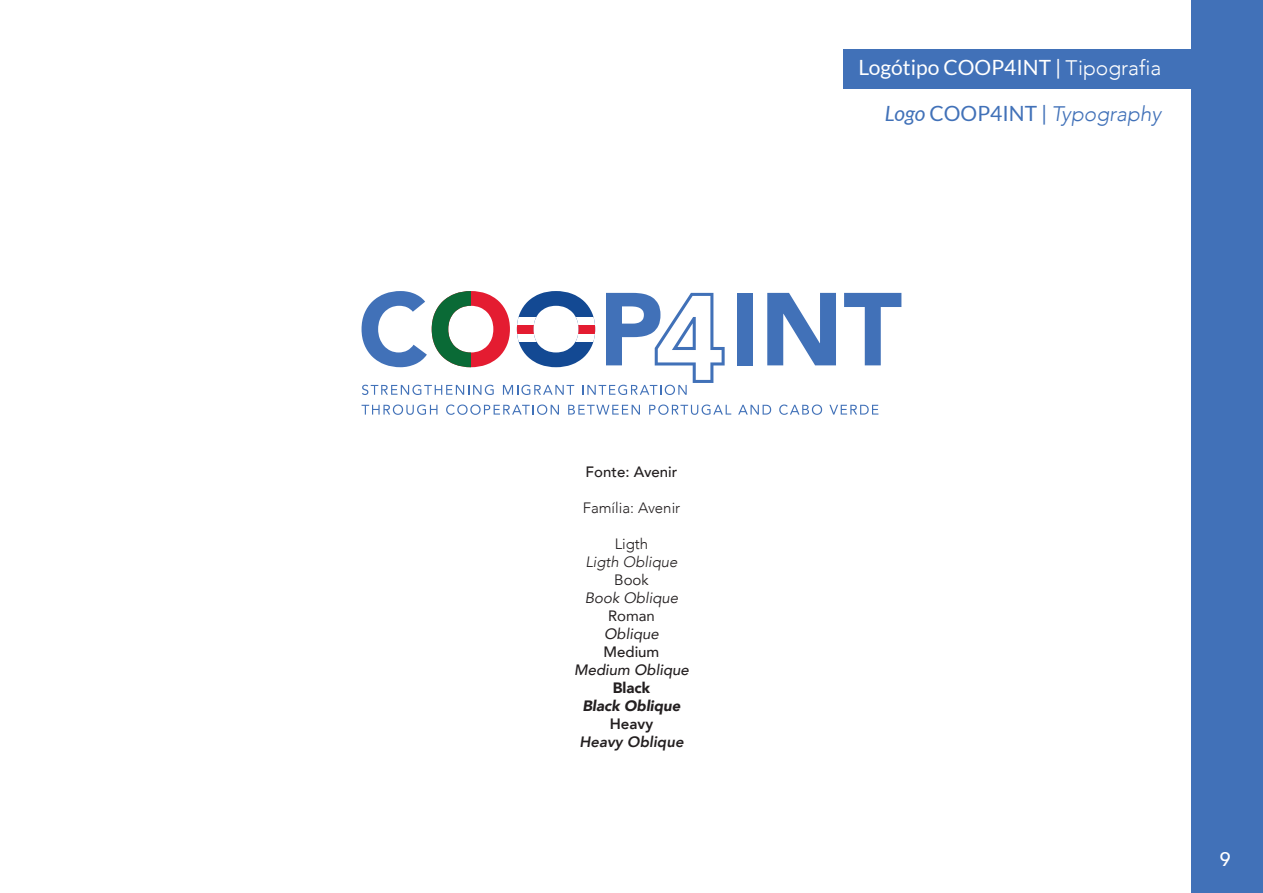
<style>
.page{position:relative;width:1263px;height:893px;background:#fff}
.page>*{position:absolute;margin:0;border:0;box-sizing:border-box;transform-origin:0 0}
.t1{font:21px "Lato";color:#fff}
.t2{font:italic 300 21px "Avenir";color:#4171b8}
.t3{font:500 19.5px "Avenir";color:#fff}
.t4{font:300 15px "Avenir";color:#231f20}
.t5{font:500 15px "Avenir";color:#231f20}
.t6{font:italic 500 15px "Avenir";color:#231f20}
.t7{font:italic 300 15px "Avenir";color:#231f20}
.t8{font:italic 900 15px "Avenir";color:#231f20}
.t9{font:italic 800 15px "Avenir";color:#231f20}
.t10{font:italic 15px "Avenir";color:#231f20}
.t11{font:italic 15px "Avenir";color:#231f20}
.t12{font:15px "Avenir";color:#231f20}
.t13{font:900 15px "Avenir";color:#231f20}
.t14{font:800 15px "Avenir";color:#231f20}
.t15{font:15px "Avenir";color:#231f20}
.s1{font-family:"Avenir";font-weight:300}
.s2{font-family:"Lato";font-weight:400}
.s3{font-family:"Lato";font-weight:400;font-style:normal}
</style>
<div class="page">
<svg style="left:361px;top:404px;width:76px;height:11px"></svg>
<svg style="left:446px;top:404px;width:113px;height:11px"></svg>
<svg style="left:568px;top:405px;width:72px;height:10px"></svg>
<svg style="left:649px;top:404px;width:82px;height:11px"></svg>
<svg style="left:738px;top:405px;width:33px;height:10px"></svg>
<svg style="left:779px;top:404px;width:43px;height:11px"></svg>
<svg style="left:829px;top:405px;width:49px;height:10px"></svg>
<div style="left:737px;top:293px;width:16px;height:72px;background:#4171b8"></div>
<svg style="left:767px;top:293px;width:69px;height:72px"></svg>
<svg style="left:844px;top:293px;width:57px;height:72px"></svg>
<svg style="left:361px;top:291px;width:364px;height:104px"></svg>
<svg style="left:432px;top:291px;width:39px;height:76px"></svg>
<div style="left:517px;top:317px;width:78px;height:24px;background:#fff"></div>
<svg style="left:517px;top:325px;width:78px;height:8px"></svg>
<div style="left:844px;top:49px;width:348px;height:39px;background:#4171b8"></div>
<div style="left:1191px;top:0;width:72px;height:893px;background:#4171b8"></div>
<p class="t5" style="left:586px;top:459px;width:93px">Fonte: Avenir</p>
<p class="t4" style="left:583px;top:499px;width:99px">Família: Avenir</p>
<p class="t4" style="left:615px;top:535px;width:35px">Ligth</p>
<p class="t7" style="left:585px;top:553px;width:94px">Ligth Oblique</p>
<p class="t15" style="left:614px;top:571px;width:36px">Book</p>
<p class="t10" style="left:585px;top:589px;width:95px">Book Oblique</p>
<p class="t12" style="left:608px;top:604px;width:48px">Roman</p>
<p class="t11" style="left:604px;top:625px;width:56px">Oblique</p>
<p class="t5" style="left:604px;top:639px;width:57px">Medium</p>
<p class="t6" style="left:574px;top:661px;width:116px">Medium Oblique</p>
<p class="t13" style="left:613px;top:675px;width:39px">Black</p>
<p class="t8" style="left:582px;top:693px;width:100px">Black Oblique</p>
<p class="t14" style="left:610px;top:712px;width:45px">Heavy</p>
<p class="t9" style="left:579px;top:733px;width:106px">Heavy Oblique</p>
<p class="t1" style="left:858px;top:56px;width:304px">Logótipo COOP4INT | <span class="s1">Tipografia</span></p>
<p class="t2" style="left:885px;top:101px;width:278px"><span class="s2">Logo</span> <span class="s3">COOP4INT |</span> Typography</p>
<p class="t3" style="left:1220px;top:843px;width:12px">9</p>
</div>
